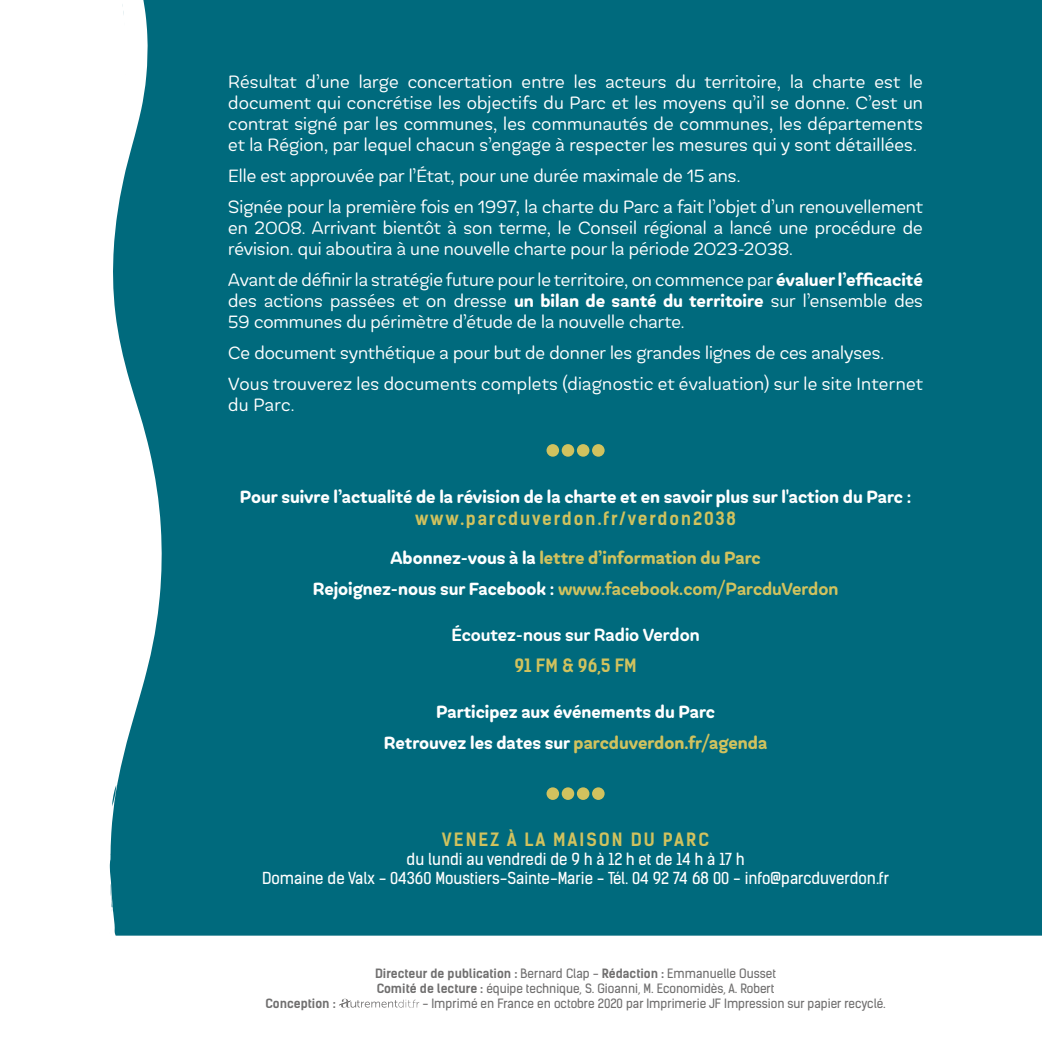
<style>
.page{position:relative;width:1042px;height:1042px;background:#006a7d}
.page>*{position:absolute;margin:0;border:0;box-sizing:border-box;transform-origin:0 0}
.t1{font:300 17.5px/21px "Globa";color:#fff}
.t2{font:700 17.5px/31px "Globa";color:#fff;text-align:center}
.t3{font:700 17.5px "Kelson Sans";letter-spacing:.1em;color:#d1c25e}
.t4{font:500 17.5px "Globa";color:#fff}
.t5{font:15.75px/18.9px "Kelson Sans";color:#fff;text-align:center}
.t6{font:12.25px/14.7px "Kelson Sans";color:#706f6f}
.t7{font:700 12.25px "Kelson Sans";color:#706f6f}
.s1{font-weight:700}
.s2{color:#d1c25e}
.s3{font-weight:500;color:#d1c25e}
</style>
<div class="page">
<div style="left:546px;top:444px;width:13px;height:13px;background:#d1c25e;border-radius:50%"></div>
<div style="left:562px;top:444px;width:12px;height:13px;background:#d1c25e;border-radius:50%"></div>
<div style="left:577px;top:444px;width:12px;height:13px;background:#d1c25e;border-radius:50%"></div>
<div style="left:592px;top:444px;width:12px;height:13px;background:#d1c25e;border-radius:50%"></div>
<div style="left:0;top:0;width:90px;height:1042px;background:#fff"></div>
<svg style="left:90px;top:0;width:72px;height:1042px;fill:#fff"></svg>
<svg style="left:100px;top:799px;width:942px;height:243px"></svg>
<div style="left:546px;top:787px;width:13px;height:13px;background:#d1c25e;border-radius:50%"></div>
<div style="left:562px;top:787px;width:12px;height:13px;background:#d1c25e;border-radius:50%"></div>
<div style="left:577px;top:787px;width:12px;height:13px;background:#d1c25e;border-radius:50%"></div>
<div style="left:592px;top:787px;width:12px;height:13px;background:#d1c25e;border-radius:50%"></div>
<svg style="left:339px;top:999px;width:80px;height:8px"></svg>
<p class="t1" style="left:228px;top:72px;width:696px;text-align:justify">Résultat d’une large concertation entre les acteurs du territoire, la charte est le document qui concrétise les objectifs du Parc et les moyens qu’il se donne. C’est un contrat signé par les communes, les communautés de communes, les départements et la Région, par lequel chacun s’engage à respecter les mesures qui y sont détaillées.</p>
<p class="t1" style="left:228px;top:161px;width:696px;line-height:31px">Elle est approuvée par l’État, pour une durée maximale de 15 ans.<br>Signée pour la première fois en 1997, la charte du Parc a fait l’objet d’un renouvellement</p>
<p class="t1" style="left:228px;top:217px;width:696px">en 2008. Arrivant bientôt à son terme, le Conseil régional a lancé une procédure de révision. qui aboutira à une nouvelle charte pour la période 2023-2038.</p>
<p class="t1" style="left:228px;top:269px;width:696px;text-align:justify">Avant de définir la stratégie future pour le territoire, on commence par <span class="s1">évaluer l’efficacité </span>des actions passées et on dresse <span class="s1">un bilan de santé du territoire</span> sur l’ensemble des 59 communes du périmètre d’étude de la nouvelle charte.</p>
<p class="t1" style="left:228px;top:337px;width:696px;line-height:31px">Ce document synthétique a pour but de donner les grandes lignes de ces analyses.<br>Vous trouverez les documents complets (diagnostic et évaluation) sur le site Internet</p>
<p class="t1" style="left:228px;top:394px;width:68px">du Parc.</p>
<p class="t2" style="left:240px;top:481px;width:673px">Pour suivre l’actualité de la révision de la charte et en savoir plus sur l'action du Parc :</p>
<p class="t3" style="left:415px;top:508px;width:322px">www.parcduverdon.fr/verdon2038</p>
<p class="t2" style="left:313px;top:542px;width:527px">Abonnez-vous à la <span class="s2">lettre d’information du Parc<br></span>Rejoignez-nous sur Facebook : <span class="s3">www.facebook.com/ParcduVerdon</span></p>
<p class="t4" style="left:451px;top:624px;width:250px">Écoutez-nous sur Radio Verdon</p>
<p class="t3" style="left:514px;top:654px;width:124px">91 FM &amp; 96,5 FM</p>
<p class="t2" style="left:384px;top:696px;width:385px">Participez aux événements du Parc<br>Retrouvez les dates sur <span class="s2">parcduverdon.fr/agenda</span></p>
<p class="t3" style="left:442px;top:829px;width:269px">VENEZ À LA MAISON DU PARC</p>
<p class="t5" style="left:262px;top:849px;width:629px">du lundi au vendredi de 9 h à 12 h et de 14 h à 17 h<br>Domaine de Valx - 04360 Moustiers-Sainte-Marie - Tél. 04 92 74 68 00 - info@parcduverdon.fr</p>
<p class="t6" style="left:375px;top:966px;width:402px"><span class="s1">Directeur de publication :</span> Bernard Clap - <span class="s1">Rédaction :</span> Emmanuelle Ousset<br><span class="s1">Comité de lecture :</span> équipe technique, S. Gioanni, M. Economidès, A. Robert</p>
<p class="t7" style="left:265px;top:995px;width:72px">Conception :</p>
<p class="t6" style="left:422px;top:996px;width:465px">- Imprimé en France en octobre 2020 par Imprimerie JF Impression sur papier recyclé.</p>
</div>
